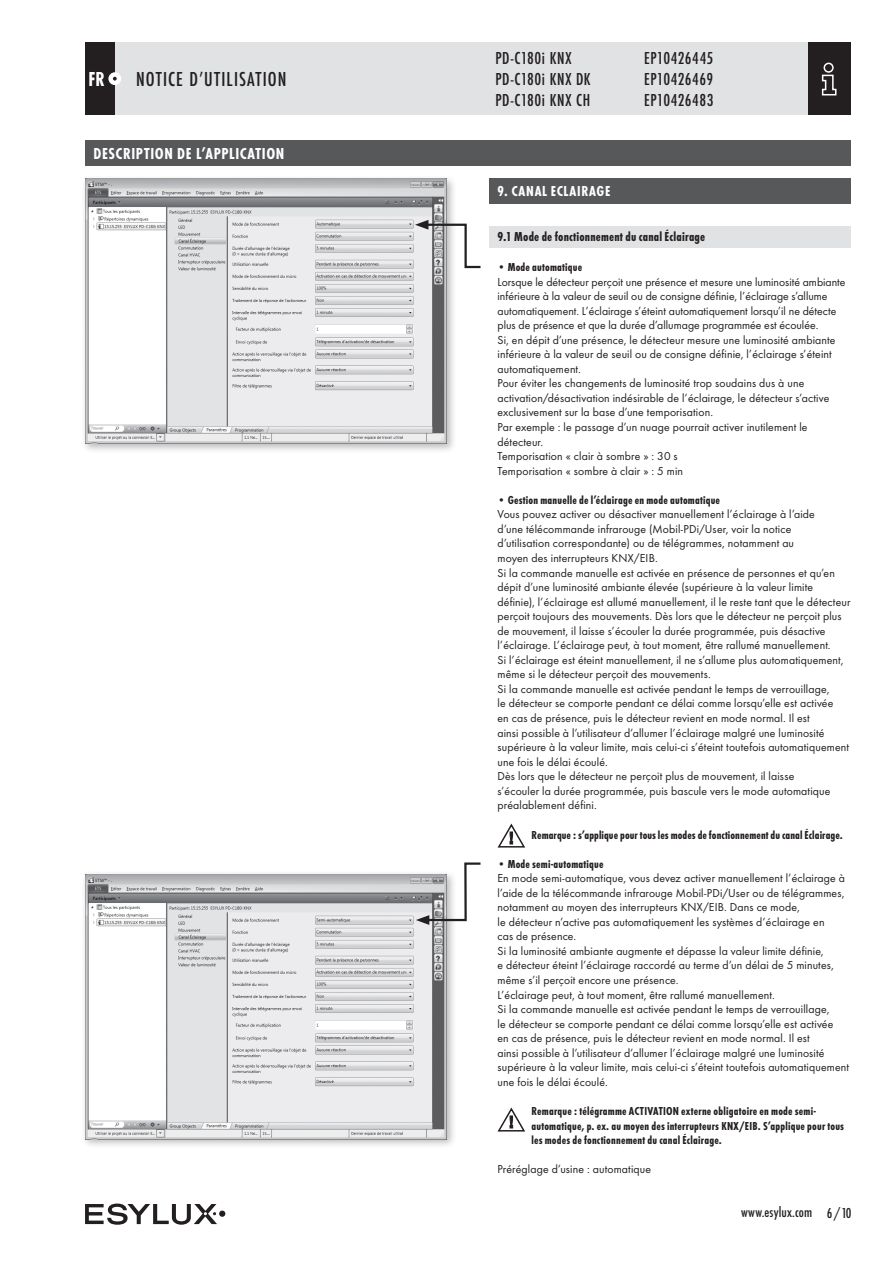
<style>
.page{position:relative;width:893px;height:1263px;background:#fff}
.page>*{position:absolute;margin:0;border:0;box-sizing:border-box;transform-origin:0 0}
.t1{font:500 21px "Futura Con";letter-spacing:.05em;color:#231f20}
.t2{font:700 21px "Futura Con";color:#fff;scale:.95 1}
.t3{font:500 18px "Futura Con";letter-spacing:.025em;color:#231f20}
.t4{font:700 16.5px "Futura Con";letter-spacing:.035em;color:#fff}
.t5{font:500 15px "Futura Con";letter-spacing:.01em;color:#231f20}
.t6{font:700 15px "Futura Con";letter-spacing:.045em;color:#fff}
.t7{font:700 13.5px "Futura Con";letter-spacing:.015em;color:#231f20}
.t8{font:12px/14.5px "Futura Boo";letter-spacing:.01em;color:#231f20}
.t9{font:700 12px/14.5px "Futura Con";letter-spacing:.015em;color:#231f20}
</style>
<div class="page">
<div style="left:85px;top:43px;width:765px;height:72px;background:#e1e2e4"></div>
<div style="left:808px;top:43px;width:42px;height:72px;background:#231f20"></div>
<svg style="left:821px;top:62px;width:16px;height:34px"></svg>
<div style="left:85px;top:43px;width:30px;height:72px;background:#231f20"></div>
<div style="left:108px;top:72px;width:13px;height:13px;background:#fff;border-radius:50%"></div>
<svg style="left:113px;top:77px;width:4px;height:4px"></svg>
<div style="left:219px;top:1210px;width:6px;height:7px;background:#231f20;border-radius:50%"></div>
<svg style="left:85px;top:1203px;width:132px;height:22px"></svg>
<div style="left:81px;top:175px;width:376px;height:279px;background:#231f20;opacity:.3"></div>
<img style="left:85px;top:179px;width:361px;height:264px">
<div style="left:81px;top:870px;width:376px;height:279px;background:#231f20;opacity:.3"></div>
<img style="left:85px;top:874px;width:361px;height:265px">
<div style="left:85px;top:140px;width:765px;height:26px;background:#57585a"></div>
<div style="left:489px;top:226px;width:361px;height:22px;background:#e1e2e4"></div>
<div style="left:489px;top:179px;width:361px;height:25px;background:#57585a"></div>
<svg style="left:497px;top:823px;width:29px;height:25px"></svg>
<svg style="left:497px;top:1107px;width:29px;height:25px"></svg>
<svg style="left:415px;top:220px;width:66px;height:49px"></svg>
<svg style="left:416px;top:862px;width:65px;height:63px"></svg>
<h1 class="t2" style="left:89px;top:67px;width:19px">FR</h1>
<h1 class="t1" style="left:136px;top:67px;width:152px">NOTICE D’UTILISATION</h1>
<h3 class="t4" style="left:94px;top:144px;width:192px">DESCRIPTION DE L’APPLICATION</h3>
<h2 class="t3" style="left:495px;top:48px;width:77px">PD-C180i KNX</h2>
<h2 class="t3" style="left:644px;top:48px;width:71px">EP10426445</h2>
<h2 class="t3" style="left:495px;top:69px;width:97px">PD-C180i KNX DK</h2>
<h2 class="t3" style="left:644px;top:69px;width:71px">EP10426469</h2>
<h2 class="t3" style="left:495px;top:90px;width:96px">PD-C180i KNX CH</h2>
<h2 class="t3" style="left:644px;top:90px;width:71px">EP10426483</h2>
<p class="t6" style="left:497px;top:183px;width:114px">9. CANAL ECLAIRAGE</p>
<p class="t7" style="left:497px;top:229px;width:209px">9.1 Mode de fonctionnement du canal Éclairage</p>
<p class="t9" style="left:497px;top:260px;width:86px">• Mode automatique</p>
<p class="t8" style="left:497px;top:274px;width:350px">Lorsque le détecteur perçoit une présence et mesure une luminosité ambiante inférieure à la valeur de seuil ou de consigne définie, l’éclairage s’allume automatiquement. L’éclairage s’éteint automatiquement lorsqu’il ne détecte plus de présence et que la durée d’allumage programmée est écoulée.<br>Si, en dépit d’une présence, le détecteur mesure une luminosité ambiante inférieure à la valeur de seuil ou de consigne définie, l’éclairage s’éteint automatiquement.<br>Pour éviter les changements de luminosité trop soudains dus à une activation/désactivation indésirable de l’éclairage, le détecteur s’active exclusivement sur la base d’une temporisation.<br>Par exemple : le passage d’un nuage pourrait activer inutilement le détecteur.<br>Temporisation « clair à sombre » : 30 s<br>Temporisation « sombre à clair » : 5 min</p>
<p class="t9" style="left:497px;top:492px;width:224px">• Gestion manuelle de l’éclairage en mode automatique</p>
<p class="t8" style="left:497px;top:507px;width:354px">Vous pouvez activer ou désactiver manuellement l’éclairage à l’aide<br>d’une télécommande infrarouge (Mobil-PDi/User, voir la notice<br>d’utilisation correspondante) ou de télégrammes, notamment au<br>moyen des interrupteurs KNX/EIB.<br>Si la commande manuelle est activée en présence de personnes et qu’en dépit d’une luminosité ambiante élevée (supérieure à la valeur limite définie), l’éclairage est allumé manuellement, il le reste tant que le détecteur perçoit toujours des mouvements. Dès lors que le détecteur ne perçoit plus de mouvement, il laisse s’écouler la durée programmée, puis désactive l’éclairage. L’éclairage peut, à tout moment, être rallumé manuellement.<br>Si l’éclairage est éteint manuellement, il ne s’allume plus automatiquement, même si le détecteur perçoit des mouvements.<br>Si la commande manuelle est activée pendant le temps de verrouillage,<br>le détecteur se comporte pendant ce délai comme lorsqu’elle est activée<br>en cas de présence, puis le détecteur revient en mode normal. Il est<br>ainsi possible à l’utilisateur d’allumer l’éclairage malgré une luminosité supérieure à la valeur limite, mais celui-ci s’éteint toutefois automatiquement une fois le délai écoulé.<br>Dès lors que le détecteur ne perçoit plus de mouvement, il laisse<br>s’écouler la durée programmée, puis bascule vers le mode automatique préalablement défini.</p>
<p class="t9" style="left:531px;top:827px;width:313px">Remarque : s’applique pour tous les modes de fonctionnement du canal Éclairage.</p>
<p class="t9" style="left:497px;top:856px;width:107px">• Mode semi-automatique</p>
<p class="t8" style="left:497px;top:871px;width:353px">En mode semi-automatique, vous devez activer manuellement l’éclairage à l’aide de la télécommande infrarouge Mobil-PDi/User ou de télégrammes, notamment au moyen des interrupteurs KNX/EIB. Dans ce mode,<br>le détecteur n’active pas automatiquement les systèmes d’éclairage en<br>cas de présence.<br>Si la luminosité ambiante augmente et dépasse la valeur limite définie,<br>e détecteur éteint l’éclairage raccordé au terme d’un délai de 5 minutes, même s’il perçoit encore une présence.<br>L’éclairage peut, à tout moment, être rallumé manuellement.<br>Si la commande manuelle est activée pendant le temps de verrouillage,<br>le détecteur se comporte pendant ce délai comme lorsqu’elle est activée<br>en cas de présence, puis le détecteur revient en mode normal. Il est<br>ainsi possible à l’utilisateur d’allumer l’éclairage malgré une luminosité supérieure à la valeur limite, mais celui-ci s’éteint toutefois automatiquement une fois le délai écoulé.</p>
<p class="t9" style="left:531px;top:1104px;width:314px">Remarque : télégramme ACTIVATION externe obligatoire en mode semi&shy;automatique, p. ex. au moyen des interrupteurs KNX/EIB. S’applique pour tous les modes de fonctionnement du canal Éclairage.</p>
<p class="t8" style="left:497px;top:1162px;width:155px">Préréglage d’usine : automatique</p>
<p class="t5" style="left:741px;top:1204px;width:112px">www.esylux.com 6/10</p>
</div>
